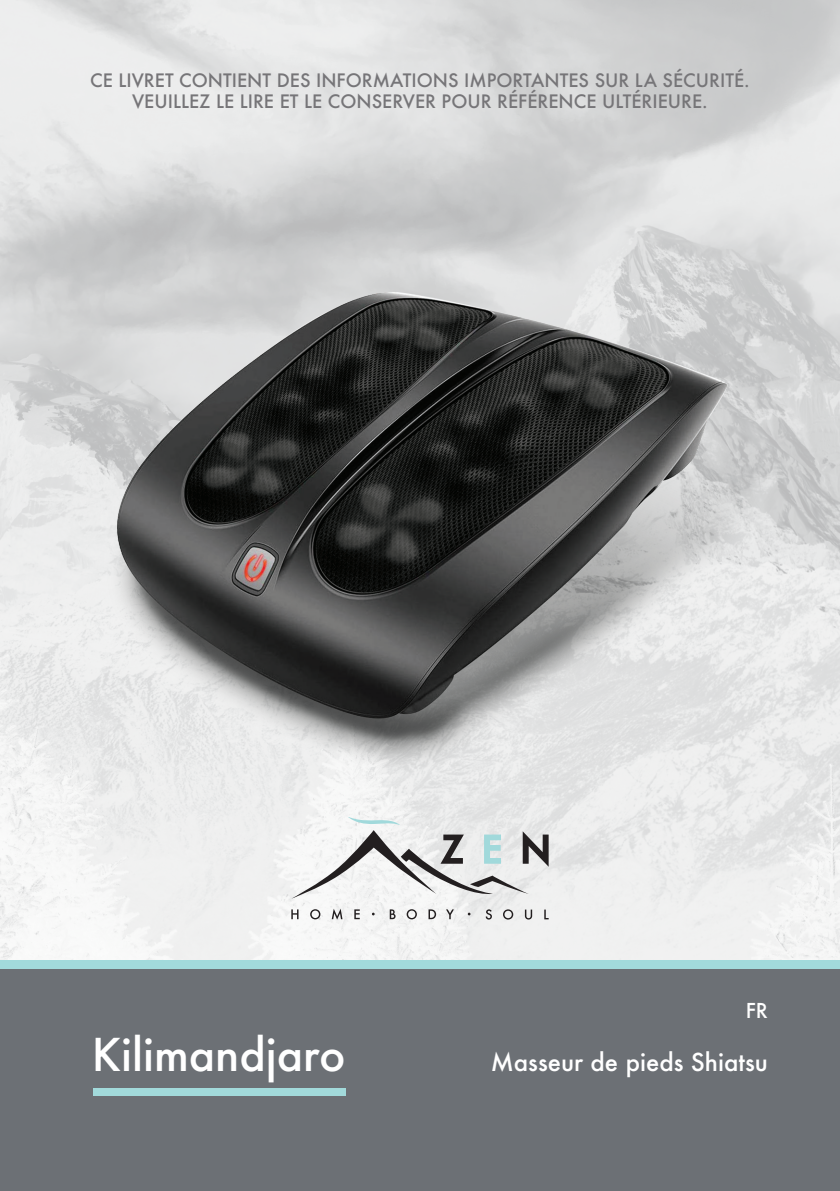
<style>
.page{position:relative;width:840px;height:1191px;background:#fff}
.page>*{position:absolute;margin:0;border:0;box-sizing:border-box;transform-origin:0 0}
.t1{font:500 44px "Futura";color:#fff}
.t2{font:500 24px "Futura";color:#fff}
.t3{font:500 20px "Futura";color:#fff}
.t4{font:500 18px/21.6px "Futura";color:#767578;text-align:center}
</style>
<div class="page">
<img style="left:0;top:0;width:839px;height:960px">
<div style="left:0;top:968px;width:839px;height:223px;background:#6c7075"></div>
<div style="left:93px;top:1088px;width:252px;height:7px;background:#a2dadb"></div>
<div style="left:0;top:960px;width:839px;height:9px;background:#a2dadb"></div>
<svg style="left:291px;top:909px;width:7px;height:10px"></svg>
<svg style="left:310px;top:909px;width:10px;height:10px"></svg>
<svg style="left:331px;top:908px;width:11px;height:11px"></svg>
<svg style="left:354px;top:909px;width:5px;height:10px"></svg>
<svg style="left:389px;top:909px;width:6px;height:10px"></svg>
<svg style="left:406px;top:909px;width:10px;height:10px"></svg>
<svg style="left:428px;top:909px;width:8px;height:10px"></svg>
<svg style="left:446px;top:909px;width:7px;height:10px"></svg>
<svg style="left:485px;top:909px;width:6px;height:10px"></svg>
<svg style="left:502px;top:909px;width:11px;height:10px"></svg>
<svg style="left:524px;top:909px;width:8px;height:10px"></svg>
<svg style="left:544px;top:909px;width:4px;height:10px"></svg>
<svg style="left:291px;top:825px;width:257px;height:73px"></svg>
<img style="left:4px;top:205px;width:831px;height:620px">
<p class="t4" style="left:90px;top:69px;width:661px">CE LIVRET CONTIENT DES INFORMATIONS IMPORTANTES SUR LA SÉCURITÉ.<br>VEUILLEZ LE LIRE ET LE CONSERVER POUR RÉFÉRENCE ULTÉRIEURE.</p>
<h1 class="t1" style="left:92px;top:1024px;width:255px">Kilimandjaro</h1>
<p class="t3" style="left:745px;top:997px;width:24px">FR</p>
<h2 class="t2" style="left:490px;top:1045px;width:278px">Masseur de pieds Shiatsu</h2>
</div>
